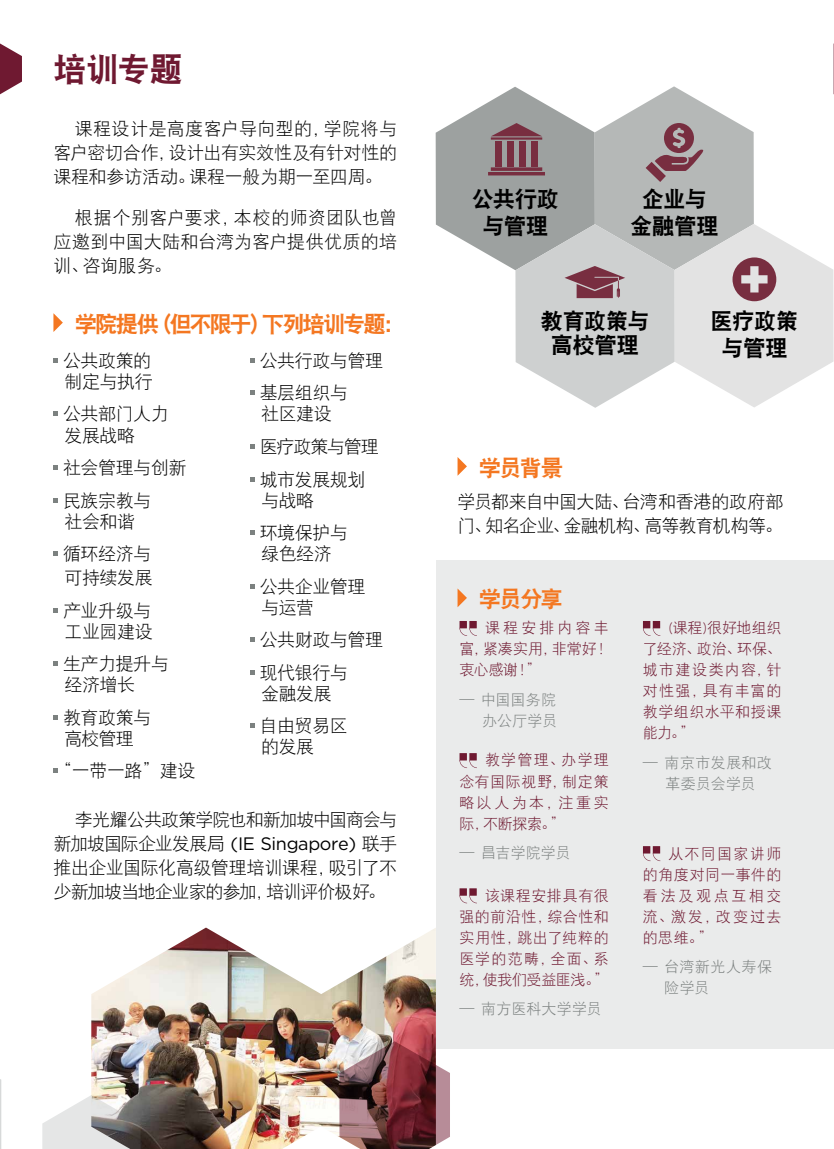
<style>
.page{position:relative;width:834px;height:1149px;background:#fff}
.page>*{position:absolute;margin:0;border:0;box-sizing:border-box;transform-origin:0 0}
.t1{font:33px "DFP Hei W9";color:#6f1931}
.t2{font:22.5px/27px "DFP Hei W9";letter-spacing:-.03em;color:#000;text-align:center}
.t3{font:22.5px "DFP Hei W9";letter-spacing:-.095em;color:#f47721}
.t4{font:18px/32.5px "DFP Hei W3";letter-spacing:-.025em;color:#000}
.t5{font:18px/24px "DFP Hei W3";letter-spacing:-.045em;color:#000}
.t6{font:18px "Gotham";letter-spacing:-.02em;color:#000}
.t7{font:18px "DFP Hei W3";letter-spacing:-.06em;color:#000}
.t8{font:15px/21px "DFP Hei W3";letter-spacing:.045em;color:#6f1931;text-align:justify}
.t9{font:15px/21px "DFP Hei W3";letter-spacing:.01em;color:#7c8180;text-align:right}
.t10{font:15px/21px "DFP Hei W3";letter-spacing:.03em;color:#7c8180}
.s1{font-family:"DFP Hei W3"}
</style>
<div class="page">
<div style="left:436px;top:560px;width:397px;height:488px;background:#eaebeb"></div>
<svg style="left:53px;top:313px;width:10px;height:19px"></svg>
<svg style="left:457px;top:457px;width:10px;height:18px"></svg>
<svg style="left:457px;top:588px;width:10px;height:19px"></svg>
<svg style="left:0;top:43px;width:22px;height:51px"></svg>
<svg style="left:435px;top:86px;width:398px;height:321px"></svg>
<svg style="left:53px;top:358px;width:5px;height:4px"></svg>
<svg style="left:53px;top:411px;width:5px;height:5px"></svg>
<svg style="left:53px;top:465px;width:5px;height:4px"></svg>
<svg style="left:53px;top:498px;width:5px;height:4px"></svg>
<svg style="left:53px;top:551px;width:5px;height:4px"></svg>
<svg style="left:53px;top:608px;width:5px;height:4px"></svg>
<svg style="left:53px;top:661px;width:5px;height:4px"></svg>
<svg style="left:53px;top:715px;width:5px;height:4px"></svg>
<svg style="left:53px;top:768px;width:5px;height:4px"></svg>
<svg style="left:250px;top:358px;width:4px;height:4px"></svg>
<svg style="left:250px;top:390px;width:4px;height:5px"></svg>
<svg style="left:250px;top:444px;width:4px;height:4px"></svg>
<svg style="left:250px;top:477px;width:4px;height:4px"></svg>
<svg style="left:250px;top:530px;width:4px;height:4px"></svg>
<svg style="left:250px;top:584px;width:4px;height:4px"></svg>
<svg style="left:250px;top:637px;width:4px;height:4px"></svg>
<svg style="left:250px;top:670px;width:4px;height:4px"></svg>
<svg style="left:250px;top:723px;width:4px;height:4px"></svg>
<img style="left:91px;top:927px;width:345px;height:221px">
<img style="left:339px;top:1040px;width:111px;height:108px">
<svg style="left:42px;top:1094px;width:98px;height:54px"></svg>
<div style="left:469px;top:620px;width:7px;height:8px;background:#6f1931"></div>
<div style="left:459px;top:620px;width:8px;height:8px;background:#6f1931"></div>
<svg style="left:459px;top:627px;width:18px;height:8px"></svg>
<svg style="left:469px;top:752px;width:7px;height:8px"></svg>
<svg style="left:459px;top:752px;width:8px;height:8px"></svg>
<svg style="left:459px;top:759px;width:18px;height:8px"></svg>
<div style="left:469px;top:888px;width:7px;height:7px;background:#6f1931"></div>
<div style="left:459px;top:888px;width:8px;height:7px;background:#6f1931"></div>
<svg style="left:459px;top:894px;width:18px;height:9px"></svg>
<div style="left:652px;top:620px;width:8px;height:8px;background:#6f1931"></div>
<div style="left:642px;top:620px;width:8px;height:8px;background:#6f1931"></div>
<svg style="left:642px;top:627px;width:18px;height:8px"></svg>
<svg style="left:652px;top:845px;width:8px;height:8px"></svg>
<svg style="left:642px;top:845px;width:8px;height:8px"></svg>
<svg style="left:642px;top:852px;width:18px;height:8px"></svg>
<hr style="left:833px;top:43px;width:1px;height:51px;background:#6f1931">
<svg style="left:0;top:1079px;width:1px;height:69px"></svg>
<h1 class="t1" style="left:53px;top:53px;width:131px">培训专题</h1>
<p class="t4" style="left:53px;top:116px;width:345px;line-height:24px;text-align:justify;text-indent:21px">课程设计是高度客户导向型的，学院将与客户密切合作，设计出有实效性及有针对性的课程和参访活动。课程一般为期一至四周。</p>
<p class="t4" style="left:53px;top:205px;width:345px;line-height:24px;text-align:justify;text-indent:21px">根据个别客户要求，本校的师资团队也曾应邀到中国大陆和台湾为客户提供优质的培训、咨询服务。</p>
<p class="t3" style="left:75px;top:312px;width:332px">学院提供（但不限于）下列培训专题：</p>
<p class="t4" style="left:63px;top:350px;width:91px;line-height:21px">公共政策的制定与执行</p>
<p class="t4" style="left:63px;top:403px;width:107px;line-height:21px">公共部门人力发展战略</p>
<p class="t4" style="left:63px;top:451px;width:125px">社会管理与创新民族宗教与</p>
<p class="t4" style="left:63px;top:504px;width:90px">社会和谐循环经济与</p>
<p class="t4" style="left:63px;top:561px;width:91px">可持续发展产业升级与</p>
<p class="t4" style="left:63px;top:614px;width:107px">工业园建设生产力提升与</p>
<p class="t4" style="left:63px;top:668px;width:90px">经济增长教育政策与</p>
<p class="t4" style="left:54px;top:721px;width:142px;text-indent:10px">高校管理<br>“一带一路”建设</p>
<p class="t4" style="left:260px;top:344px;width:125px">公共行政与管理基层组织与</p>
<p class="t4" style="left:260px;top:397px;width:121px">社区建设<br>医疗政策与管理城市发展规划</p>
<p class="t4" style="left:260px;top:483px;width:90px">与战略<br>环境保护与</p>
<p class="t4" style="left:260px;top:537px;width:107px">绿色经济<br>公共企业管理</p>
<p class="t4" style="left:260px;top:590px;width:125px">与运营<br>公共财政与管理现代银行与</p>
<p class="t4" style="left:260px;top:676px;width:90px">金融发展自由贸易区</p>
<p class="t4" style="left:261px;top:730px;width:55px">的发展</p>
<p class="t7" style="left:75px;top:809px;width:324px">李光耀公共政策学院也和新加坡中国商会与</p>
<p class="t6" style="left:54px;top:831px;width:345px"><span class="s1">新加坡国际企业发展局</span> (IE Singapore) <span class="s1">联手</span></p>
<p class="t5" style="left:54px;top:854px;width:345px">推出企业国际化高级管理培训课程，吸引了不少新加坡当地企业家的参加，培训评价极好。</p>
<p class="t2" style="left:471px;top:185px;width:89px">公共行政与管理</p>
<p class="t2" style="left:630px;top:185px;width:90px">企业与金融管理</p>
<p class="t2" style="left:540px;top:308px;width:111px;line-height:24px">教育政策与高校管理</p>
<p class="t2" style="left:710px;top:307px;width:89px">医疗政策与管理</p>
<p class="t3" style="left:478px;top:456px;width:86px">学员背景</p>
<p class="t4" style="left:457px;top:489px;width:327px;line-height:24px">学员都来自中国大陆、台湾和香港的政府部门、知名企业、金融机构、高等教育机构等。</p>
<p class="t3" style="left:478px;top:587px;width:86px">学员分享</p>
<p class="t8" style="left:459px;top:617px;width:151px;text-indent:26px">课程安排内容丰富，紧凑实用，非常好！衷心感谢！”</p>
<p class="t9" style="left:459px;top:688px;width:99px">— 中国国务院办公厅学员</p>
<p class="t8" style="left:459px;top:749px;width:151px;text-indent:26px">教学管理、办学理念有国际视野，制定策略以人为本，注重实际，不断探索。”</p>
<p class="t9" style="left:459px;top:841px;width:112px">— 昌吉学院学员</p>
<p class="t8" style="left:459px;top:884px;width:151px;text-indent:26px">该课程安排具有很强的前沿性，综合性和实用性，跳出了纯粹的医学的范畴，全面、系统，使我们受益匪浅。”</p>
<p class="t9" style="left:459px;top:998px;width:143px">— 南方医科大学学员</p>
<p class="t8" style="left:642px;top:617px;width:140px;text-indent:26px">(课程)很好地组织了经济、政治、环保、城市建设类内容，针对性强，具有丰富的教学组织水平和授课能力。”</p>
<p class="t9" style="left:642px;top:751px;width:130px;text-align:center">— 南京市发展和改革委员会学员</p>
<p class="t8" style="left:642px;top:842px;width:140px;text-indent:26px">从不同国家讲师的角度对同一事件的看法及观点互相交流、激发，改变过去的思维。”</p>
<p class="t10" style="left:664px;top:955px;width:109px;text-indent:-21px">— 台湾新光人寿保险学员</p>
</div>
